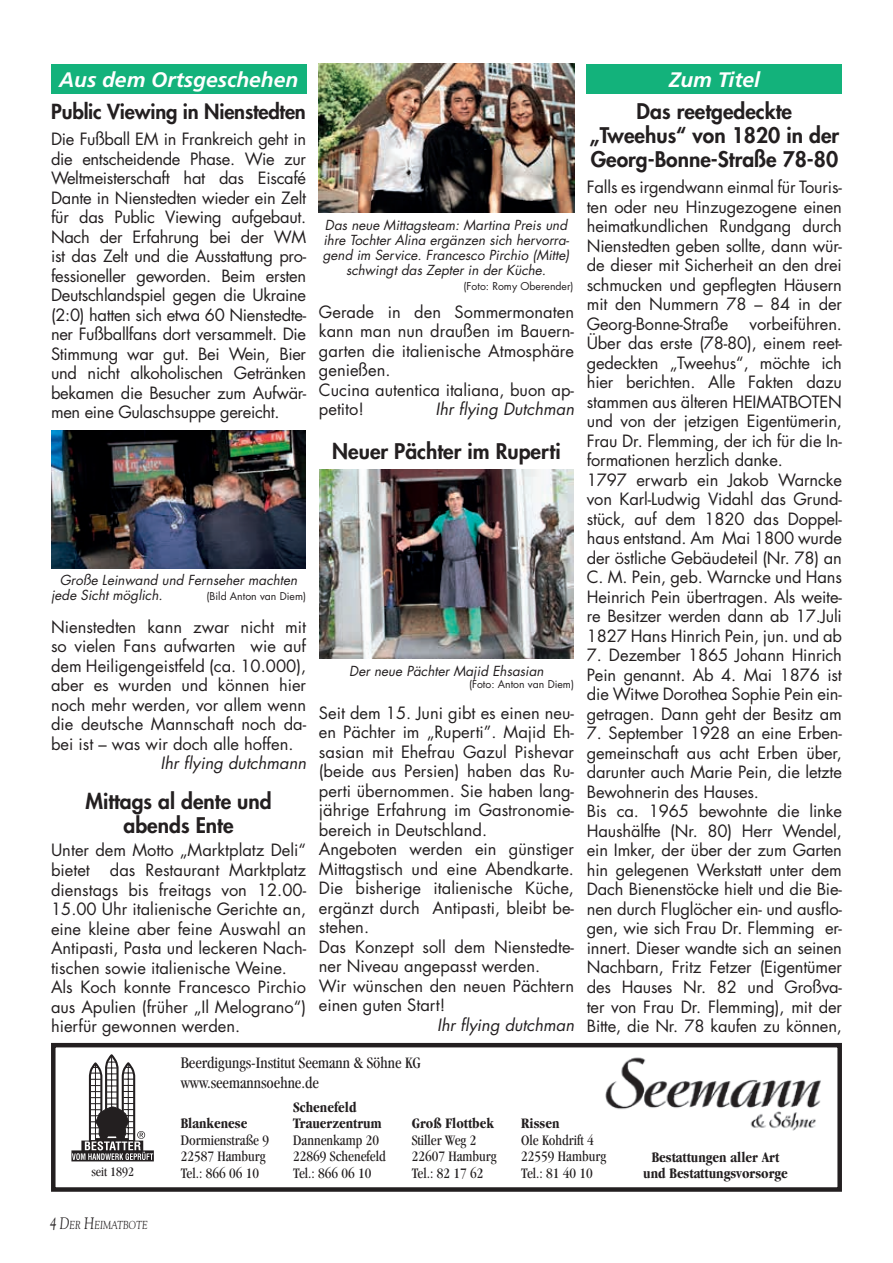
<style>
.page{position:relative;width:893px;height:1263px;background:#fff}
.page>*{position:absolute;margin:0;border:0;box-sizing:border-box;transform-origin:0 0}
.t1{font:800 21px/24px "Futura Std";color:#231f20;text-align:center}
.t2{font:italic 700 21px "Frutiger LT Std";color:#fff}
.t3{font:800 20.25px "Futura Std";letter-spacing:-.01em;color:#231f20}
.t4{font:16.5px/19.5px "Futura Std";letter-spacing:-.01em;color:#231f20}
.t5{font:condensed 16.5px/19.8px "Garamond";color:#231f20}
.t6{font:italic 16.5px "Futura Std";color:#231f20}
.t7{font:condensed 15px "Garamond";color:#231f20}
.t8{font:700 condensed 15px "Garamond";color:#231f20}
.t9{font:italic 13.5px/15px "Futura Std";color:#231f20}
.t10{font:condensed 13.5px "Garamond";color:#231f20}
.t11{font:italic 11.55px "Goudy Std";color:#231f20;scale:.8 1}
.t12{font:10.5px "Futura Std";color:#231f20}
.s1{font-size:16.5px}
</style>
<div class="page">
<div style="left:587px;top:64px;width:255px;height:30px;background:#13b27b"></div>
<div style="left:51px;top:1043px;width:791px;height:149px;border:4px solid #231f20"></div>
<img style="left:605px;top:1057px;width:216px;height:74px">
<svg style="left:71px;top:1055px;width:83px;height:106px"></svg>
<div style="left:51px;top:64px;width:255px;height:30px;background:#13b27b"></div>
<img style="left:51px;top:431px;width:255px;height:138px">
<img style="left:319px;top:64px;width:255px;height:149px">
<img style="left:319px;top:470px;width:255px;height:188px">
<p class="t2" style="left:59px;top:67px;width:241px">Aus dem Ortsgeschehen</p>
<p class="t3" style="left:51px;top:99px;width:256px">Public Viewing in Nienstedten</p>
<p class="t4" style="left:51px;top:130px;width:257px;text-align:justify">Die Fußball EM in Frankreich geht in die entscheidende Phase. Wie zur Weltmeisterschaft hat das Eiscafé Dante in Nienstedten wieder ein Zelt für das Public Viewing aufgebaut.<br>Nach der Erfahrung bei der WM ist das Zelt und die Ausstattung pro&shy;fessioneller geworden. Beim ersten Deutschlandspiel gegen die Ukraine (2:0) hatten sich etwa 60 Nienstedte&shy;ner Fußballfans dort versammelt. Die Stimmung war gut. Bei Wein, Bier und nicht alkoholischen Getränken bekamen die Besucher zum Aufwär&shy;men eine Gulaschsuppe gereicht.</p>
<p class="t9" style="left:323px;top:217px;width:248px;text-align:center">Das neue Mittagsteam: Martina Preis und ihre Tochter Alina ergänzen sich hervorra&shy;gend im Service. Francesco Pirchio (Mitte) schwingt das Zepter in der Küche.</p>
<p class="t12" style="left:464px;top:279px;width:112px">(Foto: Romy Oberender)</p>
<p class="t4" style="left:319px;top:302px;width:257px">Gerade in den Sommermonaten kann man nun draußen im Bauern&shy;garten die italienische Atmosphäre genießen.<br>Cucina autentica italiana, buon ap&shy;petito!</p>
<p class="t6" style="left:436px;top:399px;width:140px">Ihr flying Dutchman</p>
<p class="t1" style="left:332px;top:439px;width:230px">Neuer Pächter im Ruperti</p>
<p class="t9" style="left:51px;top:573px;width:248px;text-indent:9px">Große Leinwand und Fernseher machten jede Sicht möglich.</p>
<p class="t12" style="left:207px;top:590px;width:101px">(Bild Anton van Diem)</p>
<p class="t4" style="left:51px;top:617px;width:257px;text-align:justify">Nienstedten kann zwar nicht mit so vielen Fans aufwarten wie auf dem Heiligengeistfeld (ca. 10.000), aber es wurden und können hier noch mehr werden, vor allem wenn die deutsche Mannschaft noch da&shy;bei ist – was wir doch alle hoffen.</p>
<p class="t6" style="left:161px;top:753px;width:147px">Ihr flying dutchmann</p>
<p class="t1" style="left:85px;top:789px;width:188px">Mittags al dente und abends Ente</p>
<p class="t4" style="left:51px;top:841px;width:257px">Unter dem Motto „Marktplatz Deli“ bietet das Restaurant Marktplatz dienstags bis freitags von 12.00- 15.00 Uhr italienische Gerichte an, eine kleine aber feine Auswahl an Antipasti, Pasta und leckeren Nach&shy;tischen sowie italienische Weine.<br>Als Koch konnte Francesco Pirchio aus Apulien (früher „Il Melograno“) hierfür gewonnen werden.</p>
<p class="t9" style="left:349px;top:663px;width:196px">Der neue Pächter Majid Ehsasian</p>
<p class="t12" style="left:469px;top:678px;width:106px">(Foto: Anton van Diem)</p>
<p class="t4" style="left:319px;top:703px;width:257px">Seit dem 15. Juni gibt es einen neu&shy;en Pächter im „Ruperti”. Majid Eh&shy;sasian mit Ehefrau Gazul Pishevar (beide aus Persien) haben das Ru&shy;perti übernommen. Sie haben lang&shy;jährige Erfahrung im Gastronomie&shy;bereich in Deutschland.<br>Angeboten werden ein günstiger<br>Mittagstisch und eine Abendkarte.<br>Die bisherige italienische Küche, ergänzt durch Antipasti, bleibt be&shy;stehen.<br>Das Konzept soll dem Nienstedte&shy;ner Niveau angepasst werden.<br>Wir wünschen den neuen Pächtern einen guten Start!</p>
<p class="t6" style="left:437px;top:1014px;width:138px">Ihr flying dutchman</p>
<p class="t2" style="left:669px;top:67px;width:93px">Zum Titel</p>
<p class="t1" style="left:590px;top:100px;width:251px">Das reetgedeckte „Tweehus“ von 1820 in der<br>Georg-Bonne-Straße 78-80</p>
<p class="t4" style="left:587px;top:178px;width:257px;text-align:justify">Falls es irgendwann einmal für Touris&shy;ten oder neu Hinzugezogene einen heimatkundlichen Rundgang durch Nienstedten geben sollte, dann wür&shy;de dieser mit Sicherheit an den drei schmucken und gepflegten Häusern mit den Nummern 78 – 84 in der Georg-Bonne-Straße</p>
<p class="t4" style="left:587px;top:314px;width:257px;text-indent:163px">vorbeiführen.<br>Über das erste (78-80), einem reet&shy;gedeckten „Tweehus“, möchte ich hier berichten. Alle Fakten dazu stammen aus älteren HEIMATBOTEN und von der jetzigen Eigentümerin,<br>Frau Dr. Flemming, der ich für die In&shy;formationen herzlich danke.<br>1797 erwarb ein Jakob Warncke von Karl-Ludwig Vidahl das Grund&shy;stück, auf dem 1820 das Doppel&shy;haus entstand. Am Mai 1800 wurde der östliche Gebäudeteil (Nr. 78) an<br>C. M. Pein, geb. Warncke und Hans<br>Heinrich Pein übertragen. Als weite&shy;re Besitzer werden dann ab 17.Juli<br>1827 Hans Hinrich Pein, jun. und ab</p>
<p class="t4" style="left:587px;top:646px;width:257px;text-align:justify">7. Dezember 1865 Johann Hinrich Pein genannt. Ab 4. Mai 1876 ist die Witwe Dorothea Sophie Pein ein&shy;getragen. Dann geht der Besitz am</p>
<p class="t4" style="left:587px;top:724px;width:257px">7. September 1928 an eine Erben&shy;gemeinschaft aus acht Erben über, darunter auch Marie Pein, die letzte Bewohnerin des Hauses.<br>Bis ca. 1965 bewohnte die linke Haushälfte (Nr. 80) Herr Wendel, ein Imker, der über der zum Garten hin gelegenen Werkstatt unter dem Dach Bienenstöcke hielt und die Bie&shy;nen durch Fluglöcher ein- und ausflo&shy;gen, wie sich Frau Dr. Flemming er&shy;innert. Dieser wandte sich an seinen Nachbarn, Fritz Fetzer (Eigentümer des Hauses Nr. 82 und Großva&shy;ter von Frau Dr. Flemming), mit der Bitte, die Nr. 78 kaufen zu können,</p>
<p class="t5" style="left:181px;top:1053px;width:242px">Beerdigungs-Institut Seemann &amp; Söhne KG www.seemannsoehne.de</p>
<p class="t8" style="left:293px;top:1098px;width:65px">Schenefeld</p>
<p class="t8" style="left:181px;top:1115px;width:68px">Blankenese</p>
<p class="t8" style="left:293px;top:1115px;width:90px">Trauerzentrum</p>
<p class="t8" style="left:412px;top:1115px;width:84px">Groß Flottbek</p>
<p class="t8" style="left:521px;top:1115px;width:40px">Rissen</p>
<p class="t7" style="left:181px;top:1132px;width:90px">Dormienstraße 9</p>
<p class="t7" style="left:293px;top:1132px;width:87px">Dannenkamp 20</p>
<p class="t7" style="left:412px;top:1132px;width:66px">Stiller Weg 2</p>
<p class="t7" style="left:521px;top:1132px;width:74px">Ole Kohdrift 4</p>
<p class="t7" style="left:181px;top:1148px;width:86px">22587 Hamburg</p>
<p class="t7" style="left:293px;top:1148px;width:94px">22869 Schenefeld</p>
<p class="t7" style="left:412px;top:1148px;width:86px">22607 Hamburg</p>
<p class="t7" style="left:521px;top:1148px;width:86px">22559 Hamburg</p>
<p class="t7" style="left:181px;top:1165px;width:80px">Tel.: 866 06 10</p>
<p class="t7" style="left:293px;top:1165px;width:80px">Tel.: 866 06 10</p>
<p class="t7" style="left:412px;top:1165px;width:73px">Tel.: 82 17 62</p>
<p class="t7" style="left:521px;top:1165px;width:73px">Tel.: 81 40 10</p>
<p class="t8" style="left:652px;top:1149px;width:129px">Bestattungen aller Art</p>
<p class="t10" style="left:91px;top:1164px;width:44px">seit 1892</p>
<p class="t8" style="left:643px;top:1164px;width:146px">und Bestattungsvorsorge</p>
<p class="t11" style="left:50px;top:1217px;width:124px"><span class="s1">4</span> <span class="s1">D</span>ER <span class="s1">H</span>EIMATBOTE</p>
</div>
